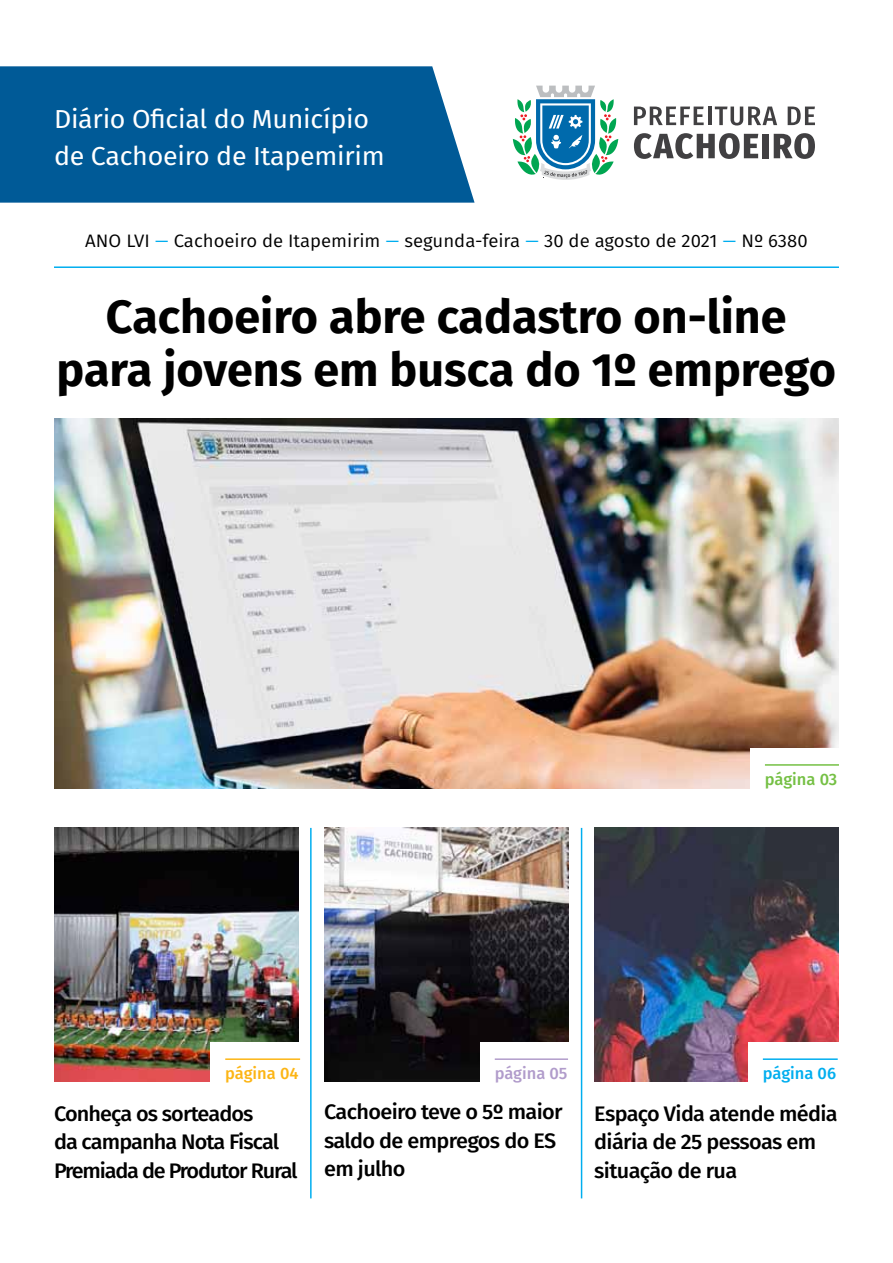
<style>
.page{position:relative;width:893px;height:1263px;background:#fff}
.page>*{position:absolute;margin:0;border:0;box-sizing:border-box;transform-origin:0 0}
.t1{font:700 46.65px/53.4px "Fira Sans";color:#000;text-align:center}
.t2{font:25.95px/37.5px "Fira Sans";letter-spacing:-.01em;color:#fff}
.t3{font:500 21px/28.5px "Fira Sans";letter-spacing:-.04em;color:#000}
.t4{font:18px "Fira Sans";color:#000}
.t5{font:500 16.5px "Fira Sans";color:#fcb515}
.t6{font:500 16.5px "Fira Sans";color:#b19ccb}
.t7{font:500 16.5px "Fira Sans";color:#00aeef}
.t8{font:500 16.5px "Fira Sans";letter-spacing:-.005em;color:#75c044}
.s1{color:#00aeef}
</style>
<div class="page">
<div style="left:0;top:66px;width:475px;height:137px;background:#005a97"></div>
<img style="left:54px;top:828px;width:245px;height:253px">
<div style="left:210px;top:1042px;width:103px;height:41px;background:#fff"></div>
<hr style="left:225px;top:1058px;width:75px;height:2px;background:#fcb515">
<img style="left:594px;top:828px;width:245px;height:253px">
<div style="left:748px;top:1042px;width:102px;height:41px;background:#fff"></div>
<hr style="left:763px;top:1058px;width:75px;height:2px;background:#00aeef">
<img style="left:324px;top:828px;width:245px;height:253px">
<div style="left:480px;top:1042px;width:101px;height:41px;background:#fff"></div>
<hr style="left:495px;top:1058px;width:73px;height:2px;background:#b19ccb">
<img style="left:54px;top:418px;width:785px;height:371px">
<hr style="left:54px;top:266px;width:785px;height:2px;background:#00aeef">
<hr style="left:581px;top:828px;width:1px;height:370px;background:#00aeef">
<div style="left:750px;top:748px;width:102px;height:41px;background:#fff"></div>
<hr style="left:765px;top:764px;width:74px;height:2px;background:#75c044">
<hr style="left:310px;top:828px;width:2px;height:370px;background:#00aeef">
<svg style="left:513px;top:86px;width:105px;height:94px"></svg>
<svg style="left:634px;top:107px;width:70px;height:18px"></svg>
<hr style="left:708px;top:107px;width:3px;height:18px;background:#414042">
<svg style="left:715px;top:107px;width:62px;height:19px"></svg>
<svg style="left:788px;top:107px;width:27px;height:18px"></svg>
<svg style="left:634px;top:133px;width:124px;height:26px"></svg>
<div style="left:762px;top:134px;width:7px;height:24px;background:#414042"></div>
<svg style="left:774px;top:133px;width:41px;height:26px"></svg>
<p class="t2" style="left:54px;top:99px;width:332px">Diário Oficial do Município de Cachoeiro de Itapemirim</p>
<p class="t4" style="left:85px;top:227px;width:724px">ANO LVI <span class="s1">–</span> Cachoeiro de Itapemirim <span class="s1">–</span> segunda-feira <span class="s1">–</span> 30 de agosto de 2021 <span class="s1">–</span> Nº 6380</p>
<h1 class="t1" style="left:57px;top:286px;width:781px">Cachoeiro abre cadastro on-line para jovens em busca do 1º emprego</h1>
<p class="t8" style="left:765px;top:766px;width:74px">página 03</p>
<p class="t5" style="left:225px;top:1060px;width:75px">página 04</p>
<p class="t6" style="left:495px;top:1060px;width:74px">página 05</p>
<p class="t7" style="left:763px;top:1060px;width:75px">página 06</p>
<p class="t3" style="left:54px;top:1098px;width:245px">Conheça os sorteados<br>da campanha Nota Fiscal<br>Premiada de Produtor Rural</p>
<p class="t3" style="left:324px;top:1097px;width:240px">Cachoeiro teve o 5º maior saldo de empregos do ES em julho</p>
<p class="t3" style="left:594px;top:1098px;width:245px">Espaço Vida atende média diária de 25 pessoas em situação de rua</p>
</div>
